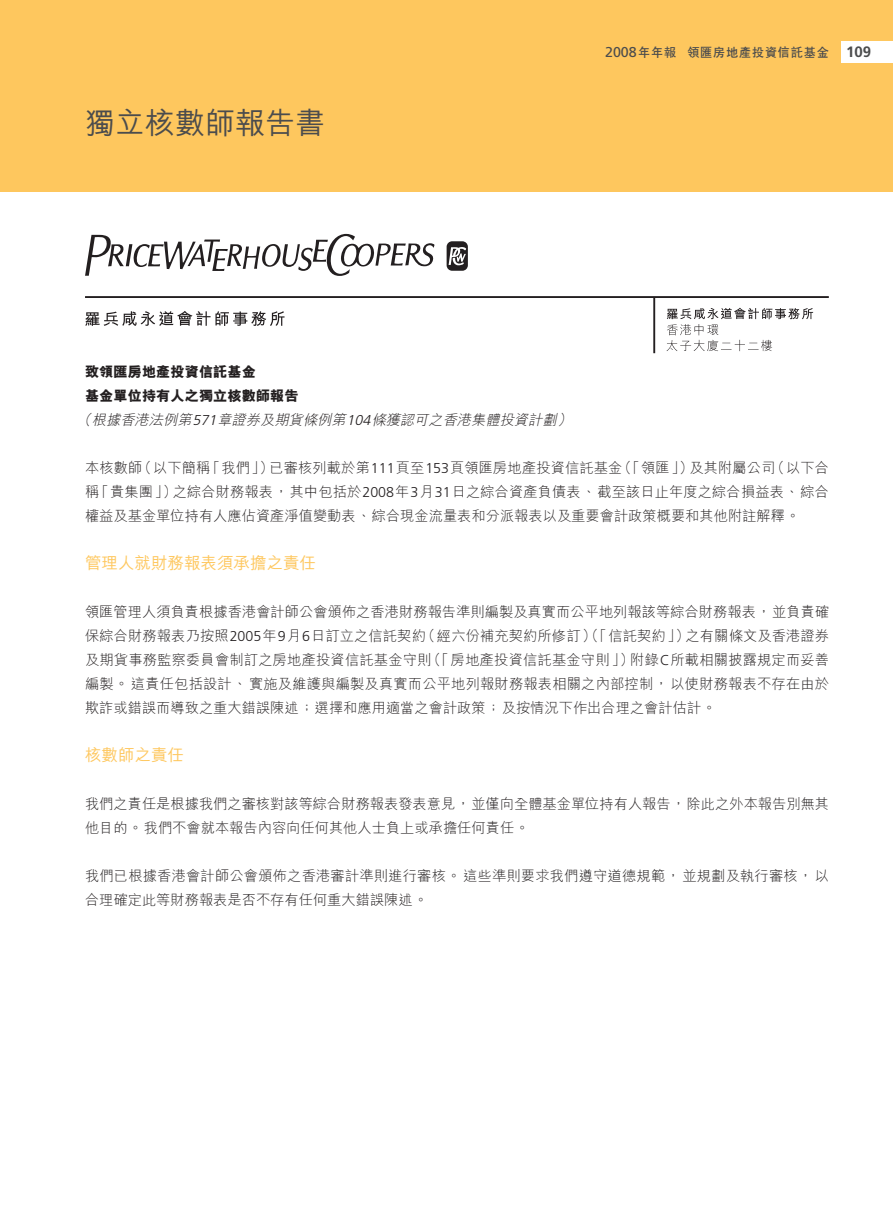
<style>
.page{position:relative;width:893px;height:1212px;background:#fff}
.page>*{position:absolute;margin:0;border:0;box-sizing:border-box;transform-origin:0 0}
.t1{font:500 30px "M Hei HK";color:#4b4c4d}
.t2{font:500 16.5px "M Hei HK";color:#fec75e}
.t3{font:700 15px "Frutiger LT Std";color:#4b4c4d}
.t4{font:300 14.25px/24px "M Hei HK";color:#231f20;text-align:justify}
.t5{font:italic 300 14.25px "M Hei HK";color:#231f20}
.t6{font:800 14.25px "M Hei HK";color:#231f20}
.t7{font:700 12.75px "C Hei 2 HK";letter-spacing:.015em;color:#4b4c4d}
.s1{font-family:"Frutiger LT Std";font-weight:400;font-size:14.25px}
.s2{font-family:"Frutiger LT Std"}
</style>
<div class="page">
<div style="left:0;top:0;width:893px;height:191px;background:#fec75e"></div>
<div style="left:842px;top:41px;width:51px;height:22px;background:#fff"></div>
<svg style="left:85px;top:311px;width:200px;height:15px"></svg>
<hr style="left:85px;top:296px;width:744px;height:2px;background:#231f20">
<svg style="left:447px;top:241px;width:21px;height:30px"></svg>
<svg style="left:85px;top:234px;width:350px;height:42px"></svg>
<hr style="left:653px;top:297px;width:2px;height:56px;background:#231f20">
<svg style="left:666px;top:308px;width:147px;height:43px"></svg>
<h1 class="t1" style="left:85px;top:111px;width:241px">獨立核數師報告書</h1>
<p class="t7" style="left:605px;top:47px;width:225px"><span class="s1">2008</span>年年報 領匯房地產投資信託基金</p>
<p class="t3" style="left:846px;top:44px;width:27px">109</p>
<p class="t6" style="left:85px;top:366px;width:172px">致領匯房地產投資信託基金</p>
<p class="t6" style="left:85px;top:390px;width:215px">基金單位持有人之獨立核數師報告</p>
<p class="t5" style="left:77px;top:414px;width:500px">（根據香港法例第<span class="s2">571</span>章證券及期貨條例第<span class="s2">104</span>條獲認可之香港集體投資計劃）</p>
<p class="t4" style="left:85px;top:458px;width:746px">本核數師（以下簡稱「我們」）已審核列載於第<span class="s2">111</span>頁至<span class="s2">153</span>頁領匯房地產投資信託基金（「領匯」）及其附屬公司（以下合稱「貴集團」）之綜合財務報表，其中包括於<span class="s2">2008</span>年<span class="s2">3</span>月<span class="s2">31</span>日之綜合資產負債表、截至該日止年度之綜合損益表、綜合權益及基金單位持有人應佔資產淨值變動表、綜合現金流量表和分派報表以及重要會計政策概要和其他附註解釋。</p>
<p class="t2" style="left:85px;top:557px;width:232px">管理人就財務報表須承擔之責任</p>
<p class="t4" style="left:85px;top:602px;width:746px">領匯管理人須負責根據香港會計師公會頒佈之香港財務報告準則編製及真實而公平地列報該等綜合財務報表，並負責確保綜合財務報表乃按照<span class="s2">2005</span>年<span class="s2">9</span>月<span class="s2">6</span>日訂立之信託契約（經六份補充契約所修訂）（「信託契約」）之有關條文及香港證券及期貨事務監察委員會制訂之房地產投資信託基金守則（「房地產投資信託基金守則」）附錄<span class="s2">C</span>所載相關披露規定而妥善編製。這責任包括設計、實施及維護與編製及真實而公平地列報財務報表相關之內部控制，以使財務報表不存在由於欺詐或錯誤而導致之重大錯誤陳述；選擇和應用適當之會計政策；及按情況下作出合理之會計估計。</p>
<p class="t2" style="left:85px;top:749px;width:100px">核數師之責任</p>
<p class="t4" style="left:85px;top:794px;width:746px">我們之責任是根據我們之審核對該等綜合財務報表發表意見，並僅向全體基金單位持有人報告，除此之外本報告別無其他目的。我們不會就本報告內容向任何其他人士負上或承擔任何責任。</p>
<p class="t4" style="left:85px;top:866px;width:746px">我們已根據香港會計師公會頒佈之香港審計準則進行審核。這些準則要求我們遵守道德規範，並規劃及執行審核，以合理確定此等財務報表是否不存有任何重大錯誤陳述。</p>
</div>
